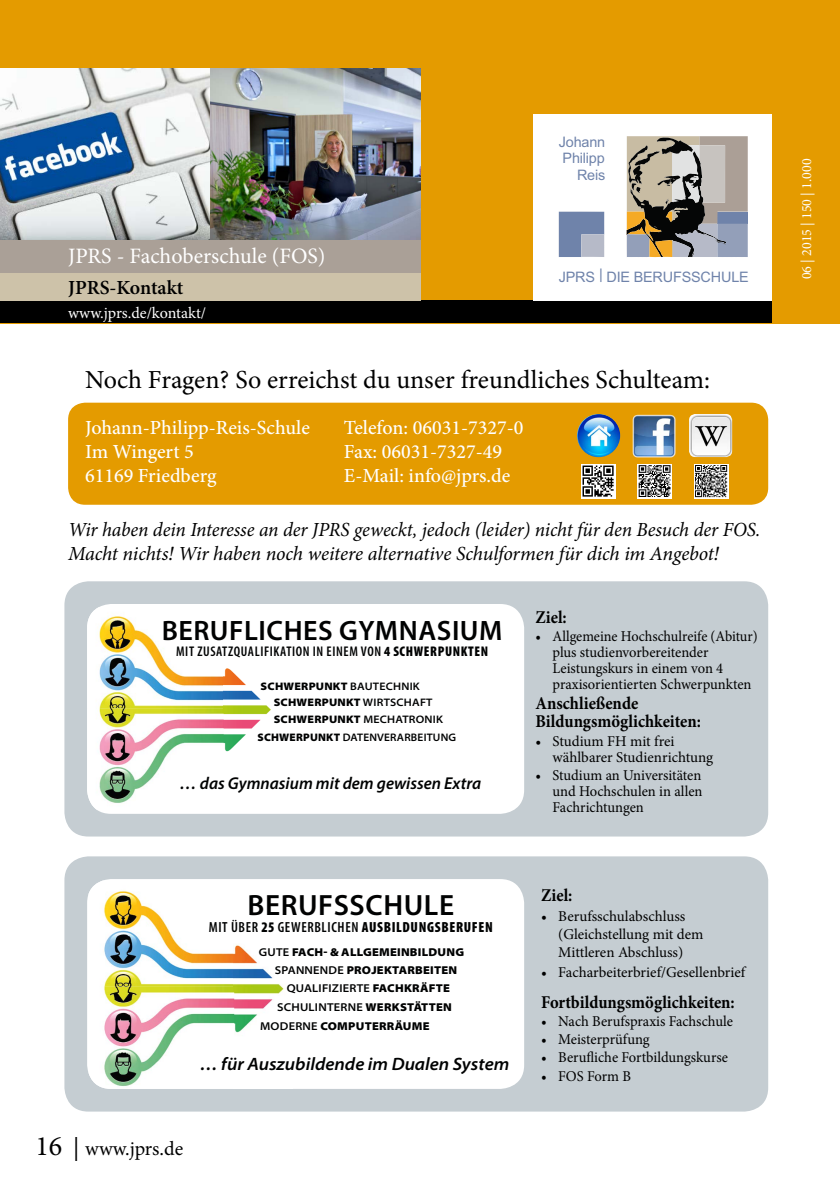
<style>
.page{position:relative;width:840px;height:1191px;background:#fff}
.page>*{position:absolute;margin:0;border:0;box-sizing:border-box;transform-origin:0 0}
.t1{font:600 29.4px "Myriad Pro";letter-spacing:.02em;color:#010202}
.t2{font:600 28.2px "Myriad Pro";letter-spacing:.02em;color:#010202}
.t3{font:26px "Minion Pro";color:#000}
.t4{font:22px "Minion Pro";color:#fff}
.t5{font:italic 20px/24px "Minion Pro";letter-spacing:-.005em;color:#000}
.t6{font:500 20px/24px "Minion Pro";color:#fff}
.t7{font:20px "Minion Pro";letter-spacing:-.005em;color:#000}
.t8{font:600 20px "Minion Pro";letter-spacing:-.005em;color:#000}
.t9{font:700 18px/18px "Minion Pro";color:#000;scale:.92 1}
.t10{font:italic 600 semi-expanded 18px "Myriad Pro";color:#010202}
.t11{font:italic 600 17.2px "Myriad Pro";color:#010202}
.t12{font:16px "Minion Pro";letter-spacing:-.01em;color:#fff}
.t13{font:15px/16px "Minion Pro";color:#000}
.t14{font:15px/16px "Minion Pro";color:#000;scale:.95 1}
.t15{font:900 condensed 14.6px "Myriad Pro";letter-spacing:.045em;color:#010202}
.t16{font:14.4px/16.8px "Arial";letter-spacing:-.015em;color:#6f83aa;text-align:right}
.t17{font:600 condensed 14px "Myriad Pro";letter-spacing:.045em;color:#010202}
.t18{font:14px "Minion Pro";color:#fff}
.t19{font:900 semi-expanded 11.4px "Myriad Pro";letter-spacing:.02em;color:#010202}
.t20{font:600 semi-expanded 11.4px "Myriad Pro";letter-spacing:.02em;color:#010202}
.t21{font:900 semi-expanded 11px/16.4px "Myriad Pro";letter-spacing:.02em;color:#010202}
.t22{font:600 semi-expanded 11px "Myriad Pro";letter-spacing:.02em;color:#010202;scale:.95 1}
.s1{font-weight:900}
.s2{font-weight:600}
.s3{font-size:28px}
.s4{font-size:24px}
</style>
<div class="page">
<div style="left:68px;top:403px;width:699px;height:102px;background:#e49b00;border-radius:17px"></div>
<div style="left:0;top:0;width:839px;height:323px;background:#e49b00"></div>
<div style="left:0;top:300px;width:771px;height:23px;background:#000"></div>
<div style="left:0;top:272px;width:420px;height:28px;background:#cdc2a9"></div>
<div style="left:0;top:238px;width:420px;height:34px;background:#aaa097"></div>
<img style="left:0;top:68px;width:210px;height:172px">
<img style="left:210px;top:68px;width:210px;height:172px">
<img style="left:632px;top:414px;width:43px;height:43px">
<img style="left:689px;top:414px;width:42px;height:43px">
<img style="left:576px;top:414px;width:43px;height:43px;border-radius:22px">
<div style="left:533px;top:115px;width:238px;height:185px;background:#fff"></div>
<svg style="left:558px;top:211px;width:47px;height:46px"></svg>
<svg style="left:626px;top:136px;width:121px;height:122px"></svg>
<svg style="left:581px;top:464px;width:33px;height:34px"></svg>
<svg style="left:582px;top:465px;width:31px;height:31px"></svg>
<div style="left:637px;top:464px;width:34px;height:34px;background:#fff"></div>
<svg style="left:638px;top:465px;width:32px;height:32px"></svg>
<svg style="left:694px;top:464px;width:33px;height:34px"></svg>
<svg style="left:694px;top:465px;width:32px;height:32px"></svg>
<div style="left:64px;top:581px;width:703px;height:255px;background:#c5cdd2;border-radius:24px"></div>
<div style="left:87px;top:604px;width:437px;height:210px;background:#fff;border-radius:24px"></div>
<img style="left:87px;top:607px;width:184px;height:203px">
<div style="left:64px;top:856px;width:703px;height:255px;background:#c5cdd2;border-radius:24px"></div>
<div style="left:87px;top:879px;width:437px;height:210px;background:#fff;border-radius:24px"></div>
<img style="left:88px;top:880px;width:196px;height:209px">
<h3 class="t4" style="left:68px;top:241px;width:259px">JPRS - Fachoberschule (FOS)</h3>
<h3 class="t8" style="left:68px;top:273px;width:117px">JPRS-Kontakt</h3>
<p class="t12" style="left:68px;top:302px;width:139px">www.jprs.de/kontakt/</p>
<p class="t16" style="left:558px;top:133px;width:48px">Johann<br>Philipp<br>Reis</p>
<p class="t16" style="left:598px;top:265px;width:5px">|</p>
<p class="t16" style="left:558px;top:269px;width:191px">JPRS DIE BERUFSSCHULE</p>
<h3 class="t3" style="left:85px;top:362px;width:626px">Noch Fragen? So erreichst du unser freundliches Schulteam:</h3>
<h3 class="t6" style="left:85px;top:416px;width:226px">Johann-Philipp-Reis-Schule<br>Im Wingert 5<br>61169 Friedberg</h3>
<h3 class="t6" style="left:344px;top:416px;width:181px">Telefon: 06031-7327-0<br>Fax: 06031-7327-49<br>E-Mail: info@jprs.de</h3>
<h3 class="t5" style="left:68px;top:518px;width:693px">Wir haben dein Interesse an der JPRS geweckt, jedoch (leider) nicht für den Besuch der FOS.<br>Macht nichts! Wir haben noch weitere alternative Schulformen für dich im Angebot!</h3>
<h2 class="t2" style="left:161px;top:612px;width:342px">BERUFLICHES GYMNASIUM</h2>
<p class="t17" style="left:176px;top:643px;width:313px">MIT ZUSATZQUALIFIKATION IN EINEM VON <span class="s1">4 SCHWERPUNKTEN</span></p>
<p class="t21" style="left:273px;top:677px;width:171px;text-indent:-13px">SCHWERPUNKT <span class="s2">BAUTECHNIK<br></span>SCHWERPUNKT <span class="s2">WIRTSCHAFT<br></span>SCHWERPUNKT <span class="s2">MECHATRONIK</span></p>
<p class="t22" style="left:257px;top:729px;width:211px"><span class="s1">SCHWERPUNKT</span> DATENVERARBEITUNG</p>
<p class="t11" style="left:180px;top:772px;width:303px">… das Gymnasium mit dem gewissen Extra</p>
<p class="t9" style="left:535px;top:608px;width:36px">Ziel:</p>
<p class="t14" style="left:552px;top:628px;width:217px;text-indent:-17px">• Allgemeine Hochschulreife (Abitur) plus studienvorbereitender Leistungskurs in einem von 4 praxisorientierten Schwerpunkten</p>
<p class="t9" style="left:535px;top:694px;width:181px">Anschließende<br>Bildungsmöglichkeiten:</p>
<p class="t13" style="left:552px;top:733px;width:162px;text-indent:-17px">• Studium FH mit frei wählbarer Studienrichtung</p>
<p class="t13" style="left:552px;top:767px;width:151px;text-align:justify;text-indent:-17px">• Studium an Universitäten und Hochschulen in allen Fachrichtungen</p>
<h1 class="t1" style="left:247px;top:886px;width:208px">BERUFSSCHULE</h1>
<p class="t15" style="left:209px;top:917px;width:285px"><span class="s2">MIT ÜBER</span> 25 <span class="s2">GEWERBLICHEN</span> AUSBILDUNGSBERUFEN</p>
<p class="t19" style="left:259px;top:944px;width:206px"><span class="s2">GUTE</span> FACH- &amp; ALLGEMEINBILDUNG</p>
<p class="t19" style="left:275px;top:962px;width:184px"><span class="s2">SPANNENDE</span> PROJEKTARBEITEN</p>
<p class="t20" style="left:286px;top:981px;width:165px">QUALIFIZIERTE <span class="s1">FACHKRÄFTE</span></p>
<p class="t20" style="left:277px;top:1000px;width:176px">SCHULINTERNE <span class="s1">WERKSTÄTTEN</span></p>
<p class="t19" style="left:260px;top:1018px;width:171px"><span class="s2">MODERNE</span> COMPUTERRÄUME</p>
<p class="t10" style="left:200px;top:1052px;width:310px">… für Auszubildende im Dualen System</p>
<h3 class="t7" style="left:35px;top:1134px;width:149px"><span class="s3">16</span> <span class="s4">|</span> www.jprs.de</h3>
<p class="t9" style="left:541px;top:885px;width:36px">Ziel:</p>
<p class="t13" style="left:558px;top:907px;width:147px;line-height:18px;text-indent:-17px">• Berufsschulabschluss (Gleichstellung mit dem<br>Mittleren Abschluss)</p>
<p class="t13" style="left:541px;top:964px;width:205px">• Facharbeiterbrief/Gesellenbrief</p>
<p class="t9" style="left:541px;top:992px;width:212px">Fortbildungsmöglichkeiten:</p>
<p class="t13" style="left:541px;top:1013px;width:193px">• Nach Berufspraxis Fachschule</p>
<p class="t13" style="left:541px;top:1031px;width:110px">• Meisterprüfung</p>
<p class="t13" style="left:541px;top:1049px;width:188px">• Berufliche Fortbildungskurse</p>
<p class="t13" style="left:541px;top:1067px;width:91px">• FOS Form B</p>
<p class="t18" style="left:796px;top:279px;width:122px;rotate:-90deg">06 | 2015 | 150 | 1.000</p>
</div>
